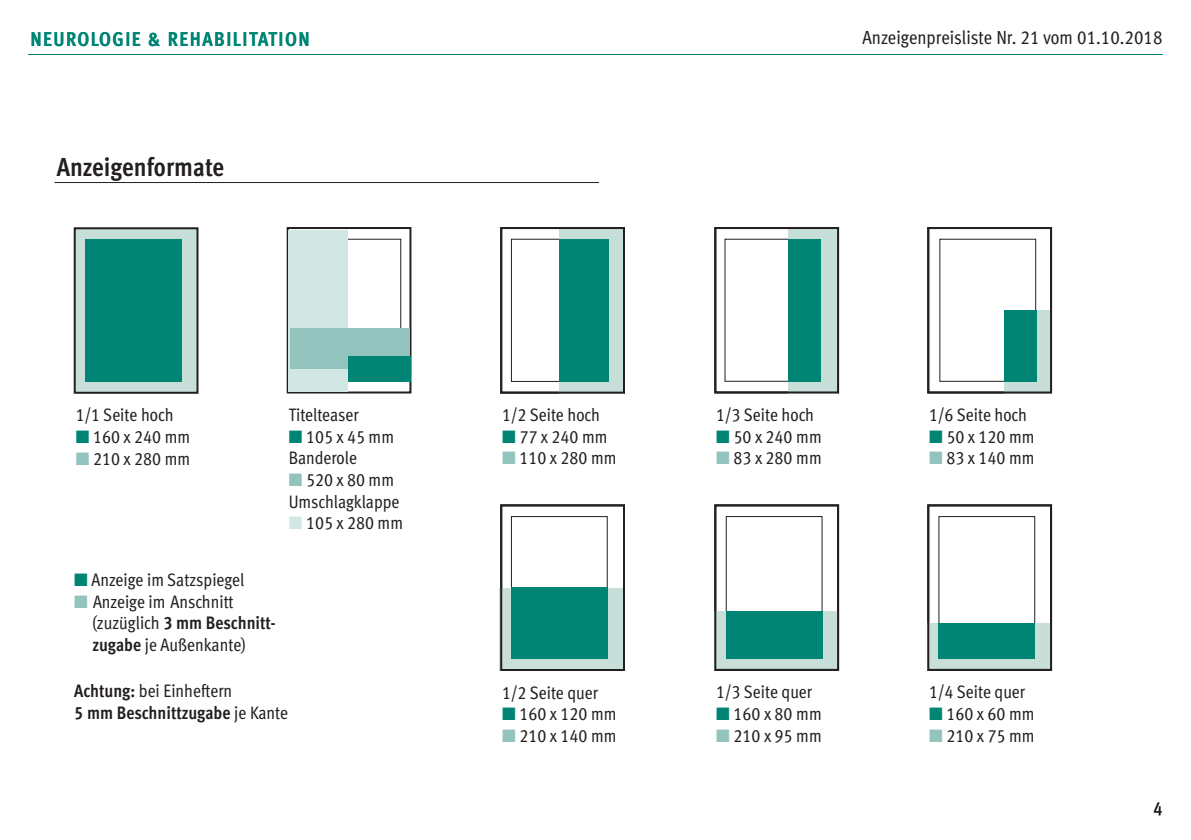
<style>
.page{position:relative;width:1191px;height:840px;background:#fff}
.page>*{position:absolute;margin:0;border:0;box-sizing:border-box;transform-origin:0 0}
.t1{font:26px "Meta Cond Bold LF";color:#231f20}
.t2{font:700 20px "Meta Cond";letter-spacing:.075em;color:#008575}
.t3{font:19px "Meta Cond Book LF";color:#231f20}
.t4{font:18px/21.6px "Meta Cond Book LF";color:#231f20}
.t5{font:18px "Meta Cond Bold LF";color:#231f20}
.s1{font-family:"Meta Cond Book LF"}
.s2{font-family:"Meta Cond Bold LF"}
</style>
<div class="page">
<div style="left:287px;top:227px;width:124px;height:166px;border:2px solid #231f20"></div>
<div style="left:289px;top:230px;width:59px;height:161px;background:#d2e6e3"></div>
<div style="left:290px;top:327px;width:119px;height:41px;background:#93c3bd"></div>
<div style="left:348px;top:355px;width:62px;height:26px;background:#008575"></div>
<div style="left:75px;top:228px;width:122px;height:164px;background:#c7ded9"></div>
<div style="left:74px;top:227px;width:124px;height:166px;border:2px solid #231f20"></div>
<div style="left:85px;top:239px;width:96px;height:142px;background:#008575"></div>
<div style="left:1003px;top:310px;width:48px;height:83px;background:#c7ded9"></div>
<div style="left:1003px;top:310px;width:33px;height:71px;background:#008575"></div>
<div style="left:927px;top:227px;width:125px;height:166px;border:2px solid #231f20"></div>
<div style="left:788px;top:227px;width:49px;height:166px;background:#c7ded9"></div>
<div style="left:788px;top:239px;width:33px;height:142px;background:#008575"></div>
<div style="left:714px;top:227px;width:125px;height:166px;border:2px solid #231f20"></div>
<div style="left:511px;top:239px;width:96px;height:142px;border:1px solid #231f20"></div>
<div style="left:559px;top:227px;width:65px;height:166px;background:#c7ded9"></div>
<div style="left:559px;top:239px;width:49px;height:142px;background:#008575"></div>
<div style="left:500px;top:227px;width:125px;height:166px;border:2px solid #231f20"></div>
<div style="left:938px;top:516px;width:97px;height:142px;border:1px solid #231f20"></div>
<div style="left:927px;top:623px;width:124px;height:46px;background:#c7ded9"></div>
<div style="left:938px;top:623px;width:97px;height:35px;background:#008575"></div>
<div style="left:927px;top:504px;width:125px;height:166px;border:2px solid #231f20"></div>
<div style="left:726px;top:516px;width:96px;height:142px;border:1px solid #231f20"></div>
<div style="left:714px;top:611px;width:125px;height:59px;background:#c7ded9"></div>
<div style="left:726px;top:611px;width:96px;height:47px;background:#008575"></div>
<div style="left:714px;top:504px;width:125px;height:166px;border:2px solid #231f20"></div>
<div style="left:511px;top:516px;width:96px;height:142px;border:1px solid #231f20"></div>
<div style="left:499px;top:587px;width:124px;height:83px;background:#c7ded9"></div>
<div style="left:511px;top:587px;width:96px;height:71px;background:#008575"></div>
<div style="left:500px;top:504px;width:125px;height:166px;border:2px solid #231f20"></div>
<hr style="left:54px;top:182px;width:545px;height:1px;background:#231f20">
<hr style="left:28px;top:54px;width:1134px;height:1px;background:#008575">
<p class="t2" style="left:30px;top:27px;width:281px">NEUROLOGIE &amp; REHABILITATION</p>
<h1 class="t1" style="left:57px;top:152px;width:169px">Anzeigenformate</h1>
<p class="t4" style="left:93px;top:404px;width:99px;text-indent:-17px">1/1 Seite hoch<br>160 x 240 mm<br>210 x 280 mm</p>
<p class="t4" style="left:289px;top:403px;width:72px">Titelteaser</p>
<p class="t4" style="left:306px;top:425px;width:90px">105 x 45 mm</p>
<p class="t4" style="left:289px;top:447px;width:70px">Banderole</p>
<p class="t4" style="left:306px;top:468px;width:90px">520 x 80 mm</p>
<p class="t4" style="left:289px;top:490px;width:112px">Umschlagklappe</p>
<p class="t4" style="left:306px;top:511px;width:99px">105 x 280 mm</p>
<p class="t4" style="left:91px;top:568px;width:154px">Anzeige im Satzspiegel<br>Anzeige im Anschnitt</p>
<p class="t5" style="left:92px;top:612px;width:185px"><span class="s1">(zuzüglich</span> 3 mm Beschnitt-</p>
<p class="t4" style="left:92px;top:633px;width:155px"><span class="s2">zugabe</span> je Außenkante)</p>
<p class="t4" style="left:74px;top:679px;width:159px"><span class="s2">Achtung:</span> bei Einheftern</p>
<p class="t5" style="left:74px;top:701px;width:215px">5 mm Beschnittzugabe <span class="s1">je Kante</span></p>
<p class="t3" style="left:862px;top:27px;width:301px">Anzeigenpreisliste Nr. 21 vom 01.10.2018</p>
<p class="t4" style="left:519px;top:404px;width:99px;text-indent:-17px">1/2 Seite hoch<br>77 x 240 mm<br>110 x 280 mm</p>
<p class="t4" style="left:733px;top:403px;width:90px;text-indent:-17px">1/3 Seite hoch<br>50 x 240 mm<br>83 x 280 mm</p>
<p class="t4" style="left:519px;top:681px;width:99px;text-indent:-17px">1/2 Seite quer<br>160 x 120 mm<br>210 x 140 mm</p>
<p class="t4" style="left:733px;top:681px;width:90px;text-indent:-17px">1/3 Seite quer<br>160 x 80 mm<br>210 x 95 mm</p>
<p class="t4" style="left:946px;top:403px;width:90px;text-indent:-17px">1/6 Seite hoch<br>50 x 120 mm<br>83 x 140 mm</p>
<p class="t4" style="left:946px;top:681px;width:90px;text-indent:-17px">1/4 Seite quer<br>160 x 60 mm<br>210 x 75 mm</p>
<p class="t3" style="left:1153px;top:797px;width:11px">4</p>
</div>
